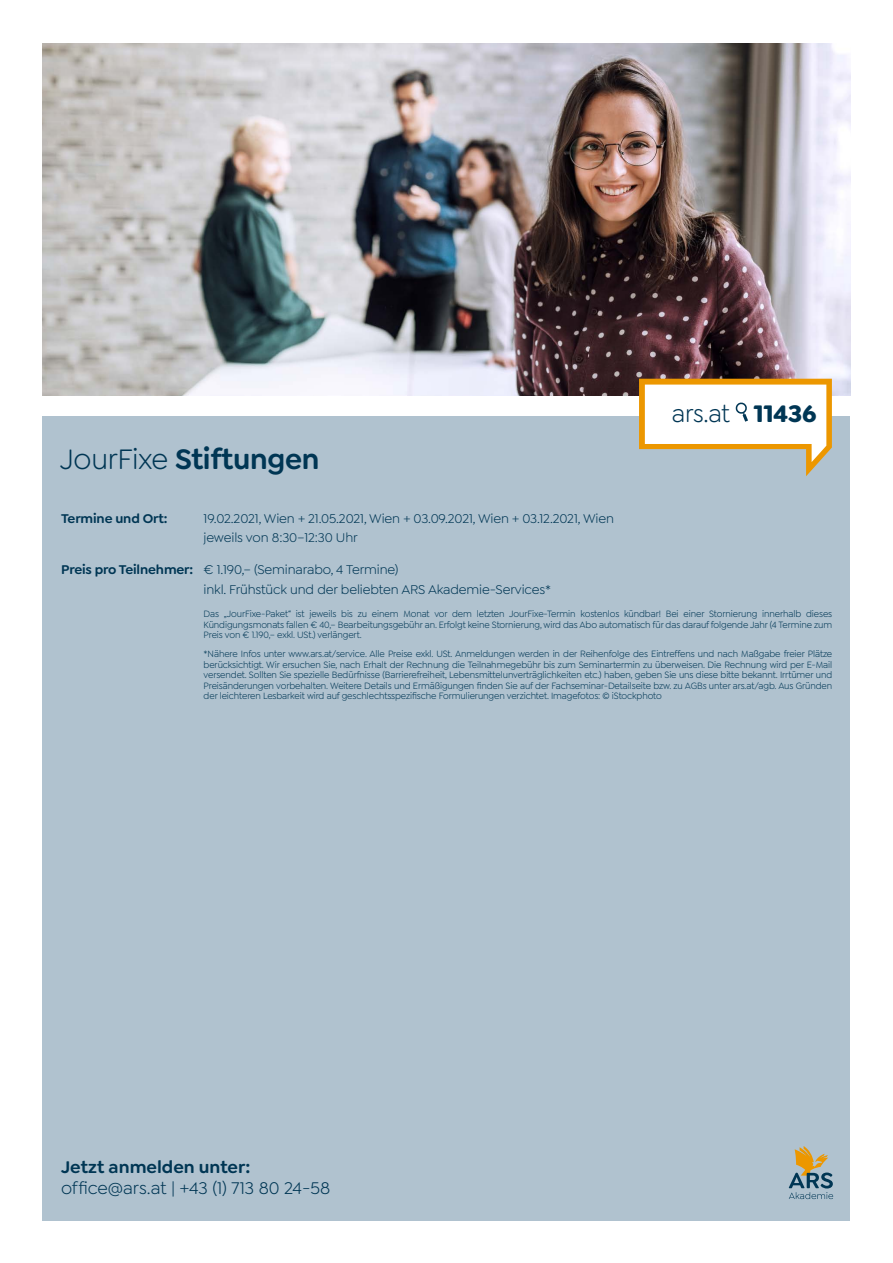
<style>
.page{position:relative;width:893px;height:1263px;background:#fff}
.page>*{position:absolute;margin:0;border:0;box-sizing:border-box;transform-origin:0 0}
.t1{font:600 30px "Goldplay";letter-spacing:-.01em;color:#003654}
.t2{font:25.5px "Goldplay";color:#003654}
.t3{font:18px "Goldplay";letter-spacing:-.005em;color:#003654}
.t4{font:600 18px "Goldplay";color:#003654}
.t5{font:13.5px/19.5px "Goldplay";letter-spacing:-.01em;color:#003654}
.t6{font:600 13.5px "Goldplay";letter-spacing:-.01em;color:#003654}
.t7{font:9.75px/10.5px "Goldplay";letter-spacing:-.01em;color:#003654;text-align:justify;scale:.95 1}
.s1{font-weight:400}
.s2{font-weight:700}
.s3{font-weight:600}
</style>
<div class="page">
<div style="left:43px;top:416px;width:807px;height:804px;background:#b0c2cf"></div>
<img style="left:43px;top:43px;width:807px;height:352px">
<svg style="left:789px;top:1146px;width:44px;height:53px"></svg>
<svg style="left:639px;top:379px;width:193px;height:97px"></svg>
<h1 class="t1" style="left:60px;top:441px;width:261px"><span class="s1">JourFixe</span> Stiftungen</h1>
<h2 class="t2" style="left:672px;top:399px;width:146px">ars.at <span class="s2">11436</span></h2>
<h3 class="t6" style="left:61px;top:510px;width:108px">Termine und Ort:</h3>
<h3 class="t5" style="left:204px;top:508px;width:412px">19.02.2021, Wien + 21.05.2021, Wien + 03.09.2021, Wien + 03.12.2021, Wien jeweils von 8:30–12:30 Uhr</h3>
<h3 class="t5" style="left:204px;top:560px;width:349px;text-indent:-143px"><span class="s3">Preis pro Teilnehmer:</span> € 1.190,– (Seminarabo, 4 Termine)<br>inkl. Frühstück und der beliebten ARS Akademie-Services*</h3>
<p class="t7" style="left:204px;top:609px;width:663px">Das „JourFixe-Paket“ ist jeweils bis zu einem Monat vor dem letzten JourFixe-Termin kostenlos kündbar! Bei einer Stornierung innerhalb dieses Kündigungsmonats fallen € 40,– Bearbeitungsgebühr an. Erfolgt keine Stornierung, wird das Abo automatisch für das darauf folgende Jahr (4 Termine zum Preis von € 1.190,– exkl. USt.) verlängert.</p>
<p class="t7" style="left:204px;top:649px;width:663px">*Nähere Infos unter www.ars.at/service. Alle Preise exkl. USt. Anmeldungen werden in der Reihenfolge des Eintreffens und nach Maßgabe freier Plätze berücksichtigt. Wir ersuchen Sie, nach Erhalt der Rechnung die Teilnahmegebühr bis zum Seminartermin zu überweisen. Die Rechnung wird per E-Mail versendet. Sollten Sie spezielle Bedürfnisse (Barrierefreiheit, Lebensmittelunverträglichkeiten etc.) haben, geben Sie uns diese bitte bekannt. Irrtümer und Preisänderungen vorbehalten. Weitere Details und Ermäßigungen finden Sie auf der Fachseminar-Detailseite bzw. zu AGBs unter ars.at/agb. Aus Gründen der leichteren Lesbarkeit wird auf geschlechtsspezifische Formulierungen verzichtet. Imagefotos: © iStockphoto</p>
<h3 class="t4" style="left:61px;top:1156px;width:191px">Jetzt anmelden unter:</h3>
<h3 class="t3" style="left:61px;top:1178px;width:271px">office@ars.at | +43 (1) 713 80 24-58</h3>
</div>
